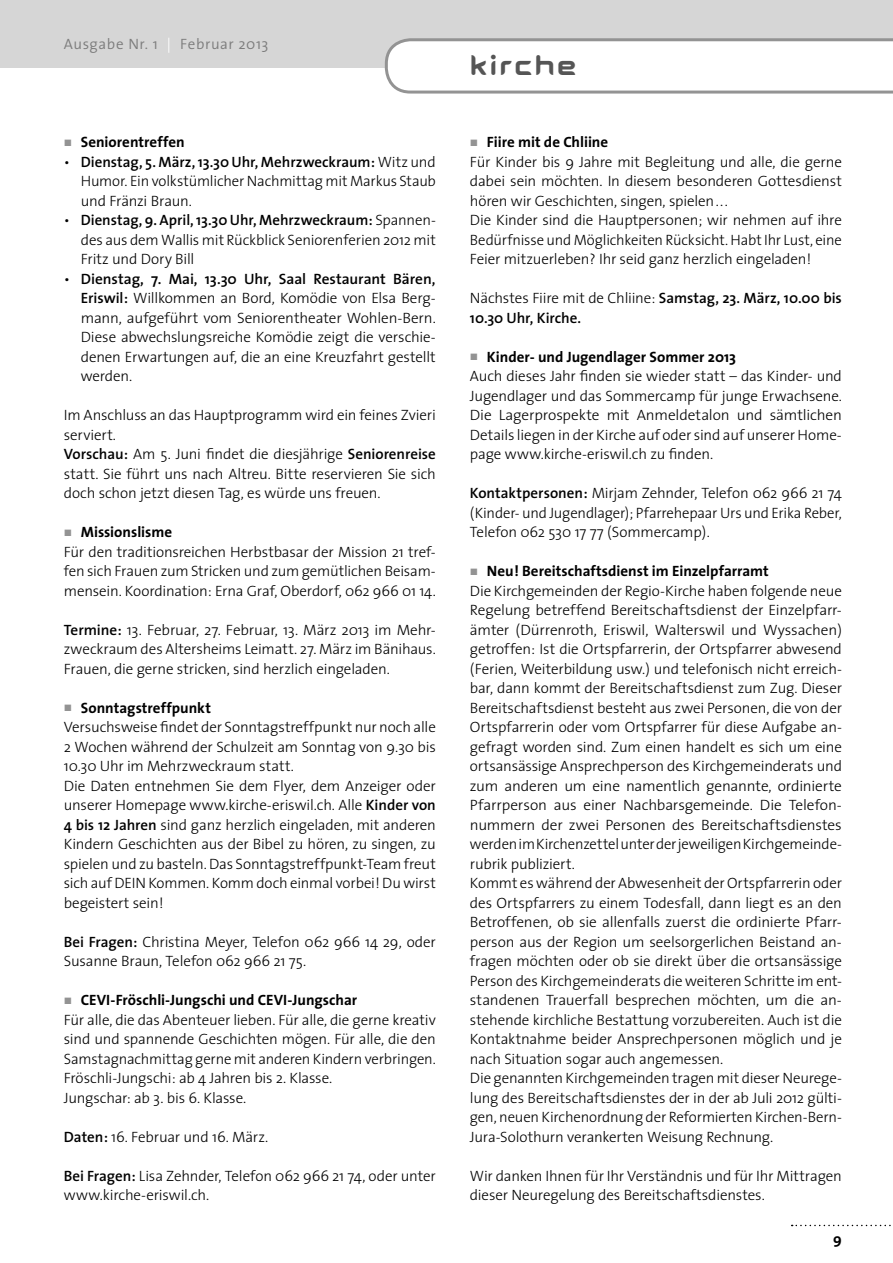
<style>
.page{position:relative;width:893px;height:1263px;background:#fff}
.page>*{position:absolute;margin:0;border:0;box-sizing:border-box;transform-origin:0 0}
.t1{font:30px "Aura";letter-spacing:.08em;color:#555}
.t2{font:300 15px/19.5px "The Sans";letter-spacing:-.01em;color:#000}
.t3{font:700 15px "The Sans";color:#000}
.t4{font:600 15px/19.5px "The Sans";letter-spacing:-.005em;color:#000}
.t5{font:300 15px "The Sans";letter-spacing:.04em;color:#7c7c7c}
.s1{color:#fff}
.s2{font-weight:600}
.s3{font-weight:300}
</style>
<div class="page">
<div style="left:0;top:0;width:893px;height:68px;background:#d6d6d6"></div>
<svg style="left:385px;top:38px;width:508px;height:56px"></svg>
<svg style="left:792px;top:1225px;width:99px;height:1px"></svg>
<p class="t5" style="left:64px;top:32px;width:206px">Ausgabe Nr. 1 <span class="s1">|</span> Februar 2013</p>
<p class="t3" style="left:81px;top:129px;width:106px">Seniorentreffen</p>
<p class="t2" style="left:81px;top:151px;width:357px;text-align:justify;text-indent:-17px">• <span class="s2">Dienstag, 5. März, 13.30 Uhr, Mehrzweckraum:</span> Witz und Humor. Ein volkstümlicher Nachmittag mit Markus Staub und Fränzi Braun.</p>
<p class="t2" style="left:81px;top:210px;width:357px;text-align:justify;text-indent:-17px">• <span class="s2">Dienstag, 9. April, 13.30 Uhr, Mehrzweckraum:</span> Spannen&shy;des aus dem Wallis mit Rückblick Seniorenferien 2012 mit Fritz und Dory Bill</p>
<p class="t2" style="left:81px;top:268px;width:357px;text-align:justify;text-indent:-17px">• <span class="s2">Dienstag, 7. Mai, 13.30 Uhr, Saal Restaurant Bären, Eriswil:</span> Willkommen an Bord, Komödie von Elsa Berg&shy;mann, aufgeführt vom Seniorentheater Wohlen-Bern.<br>Diese abwechslungsreiche Komödie zeigt die verschie&shy;denen Erwartungen auf, die an eine Kreuzfahrt gestellt werden.</p>
<p class="t2" style="left:64px;top:405px;width:374px">Im Anschluss an das Hauptprogramm wird ein feines -Zvieri serviert.<br><span class="s2">Vorschau:</span> Am 5. Juni findet die diesjährige <span class="s2">Seniorenreise </span>statt. Sie führt uns nach Altreu. Bitte reservieren Sie sich doch schon jetzt diesen Tag, es würde uns freuen.</p>
<p class="t3" style="left:81px;top:519px;width:93px">Missionslisme</p>
<p class="t2" style="left:64px;top:541px;width:374px;text-align:justify">Für den traditionsreichen Herbstbasar der Mission 21 tref&shy;fen sich Frauen zum Stricken und zum gemütlichen Beisam&shy;mensein. Koordination: Erna Graf, Oberdorf, 062 966 01 14.</p>
<p class="t2" style="left:64px;top:619px;width:374px;text-align:justify"><span class="s2">Termine:</span> 13. Februar, 27. Februar, 13. März 2013 im Mehr&shy;zweckraum des Altersheims Leimatt. 27. März im Bänihaus.<br>Frauen, die gerne stricken, sind herzlich eingeladen.</p>
<p class="t3" style="left:81px;top:695px;width:132px">Sonntagstreffpunkt</p>
<p class="t2" style="left:64px;top:717px;width:374px">Versuchsweise findet der Sonntagstreffpunkt nur noch alle 2 Wochen während der Schulzeit am Sonntag von 9.30 bis 10.30 Uhr im Mehrzweckraum statt.<br>Die Daten entnehmen Sie dem Flyer, dem Anzeiger oder unserer Homepage www.kirche-eriswil.ch. Alle <span class="s2">Kinder von 4 bis 12 Jahren</span> sind ganz herzlich eingeladen, mit anderen Kindern Geschichten aus der Bibel zu hören, zu singen, zu spielen und zu basteln. Das Sonntagstreffpunkt-Team freut sich auf DEIN Kommen. Komm doch einmal vorbei! Du wirst begeistert sein!</p>
<p class="t2" style="left:64px;top:931px;width:374px"><span class="s2">Bei Fragen:</span> Christina Meyer, Telefon 062 966 14 29, oder<br>Susanne Braun, Telefon 062 966 21 75.</p>
<p class="t3" style="left:81px;top:987px;width:278px">CEVI-Fröschli-Jungschi und CEVI-Jungschar</p>
<p class="t2" style="left:64px;top:1009px;width:374px">Für alle, die das Abenteuer lieben. Für alle, die gerne kreativ sind und spannende Geschichten mögen. Für alle, die den Samstagnachmittag gerne mit anderen Kindern verbringen.<br>Fröschli-Jungschi: ab 4 Jahren bis 2. Klasse.<br>Jungschar: ab 3. bis 6. Klasse.</p>
<p class="t2" style="left:64px;top:1126px;width:206px"><span class="s2">Daten:</span> 16. Februar und 16. März.</p>
<p class="t2" style="left:64px;top:1165px;width:374px"><span class="s2">Bei Fragen:</span> Lisa Zehnder, Telefon 062 966 21 74, oder unter www.kirche-eriswil.ch.</p>
<h1 class="t1" style="left:470px;top:54px;width:108px">kirche</h1>
<p class="t3" style="left:487px;top:129px;width:123px">Fiire mit de Chliine</p>
<p class="t2" style="left:470px;top:151px;width:374px">Für Kinder bis 9 Jahre mit Begleitung und alle, die gerne dabei sein möchten. In diesem besonderen Gottesdienst hören wir Geschichten, singen, spielen...<br>Die Kinder sind die Hauptpersonen; wir nehmen auf ihre Bedürfnisse und Möglichkeiten Rücksicht. Habt Ihr Lust, eine Feier mitzuerleben? Ihr seid ganz herzlich eingeladen!</p>
<p class="t4" style="left:470px;top:288px;width:374px"><span class="s3">Nächstes Fiire mit de Chliine:</span> Samstag, 23. März, 10.00 bis<br>10.30 Uhr, Kirche.</p>
<p class="t3" style="left:487px;top:344px;width:251px">Kinder- und Jugendlager Sommer 2013</p>
<p class="t2" style="left:470px;top:366px;width:374px;text-align:justify">Auch dieses Jahr finden sie wieder statt – das Kinder- und Jugendlager und das Sommercamp für junge Erwachsene.<br>Die Lagerprospekte mit Anmeldetalon und sämtlichen Details liegen in der Kirche auf oder sind auf unserer Home&shy;page www.kirche-eriswil.ch zu finden.</p>
<p class="t2" style="left:470px;top:483px;width:374px;text-align:justify"><span class="s2">Kontaktpersonen:</span> Mirjam Zehnder, Telefon 062 966 21 74 (Kinder- und Jugendlager); Pfarrehepaar Urs und Erika -Reber, Telefon 062 530 17 77 (Sommercamp).</p>
<p class="t3" style="left:487px;top:558px;width:283px">Neu! Bereitschaftsdienst im Einzelpfarramt</p>
<p class="t2" style="left:470px;top:580px;width:374px">Die Kirchgemeinden der Regio-Kirche haben folgende neue Regelung betreffend Bereitschaftsdienst der Einzelpfarr&shy;ämter (Dürrenroth, Eriswil, Walterswil und Wyssachen) getroffen: Ist die Ortspfarrerin, der Ortspfarrer abwesend (Ferien, Weiterbildung usw.) und telefonisch nicht erreich&shy;bar, dann kommt der Bereitschaftsdienst zum Zug. Dieser Bereitschaftsdienst besteht aus zwei Personen, die von der Ortspfarrerin oder vom Ortspfarrer für diese Aufgabe an&shy;gefragt worden sind. Zum einen handelt es sich um eine ortsansässige Ansprechperson des Kirchgemeinderats und zum anderen um eine namentlich genannte, ordinierte Pfarrperson aus einer Nachbarsgemeinde. Die Telefon&shy;nummern der zwei Personen des Bereitschaftsdienstes werdenimKirchenzettelunterderjeweiligenKirchgemeinde&shy;rubrik publiziert.<br>Kommt es während der Abwesenheit der Ortspfarrerin oder des Ortspfarrers zu einem Todesfall, dann liegt es an den Betroffenen, ob sie allenfalls zuerst die ordinierte Pfarr&shy;person aus der Region um seelsorgerlichen Beistand an&shy;fragen möchten oder ob sie direkt über die ortsansässige Person des Kirchgemeinderats die weiteren Schritte im ent&shy;standenen Trauerfall besprechen möchten, um die an&shy;stehende kirchliche Bestattung vorzubereiten. Auch ist die Kontaktnahme beider Ansprechpersonen möglich und je nach Situation sogar auch angemessen.<br>Die genannten Kirchgemeinden tragen mit dieser Neurege&shy;lung des Bereitschaftsdienstes der in der ab Juli 2012 gülti&shy;gen, neuen Kirchenordnung der Reformierten Kirchen-Bern-Jura-Solothurn verankerten Weisung Rechnung.</p>
<p class="t2" style="left:470px;top:1165px;width:374px">Wir danken Ihnen für Ihr Verständnis und für Ihr Mittragen dieser Neuregelung des Bereitschaftsdienstes.</p>
<p class="t3" style="left:833px;top:1226px;width:10px">9</p>
</div>
